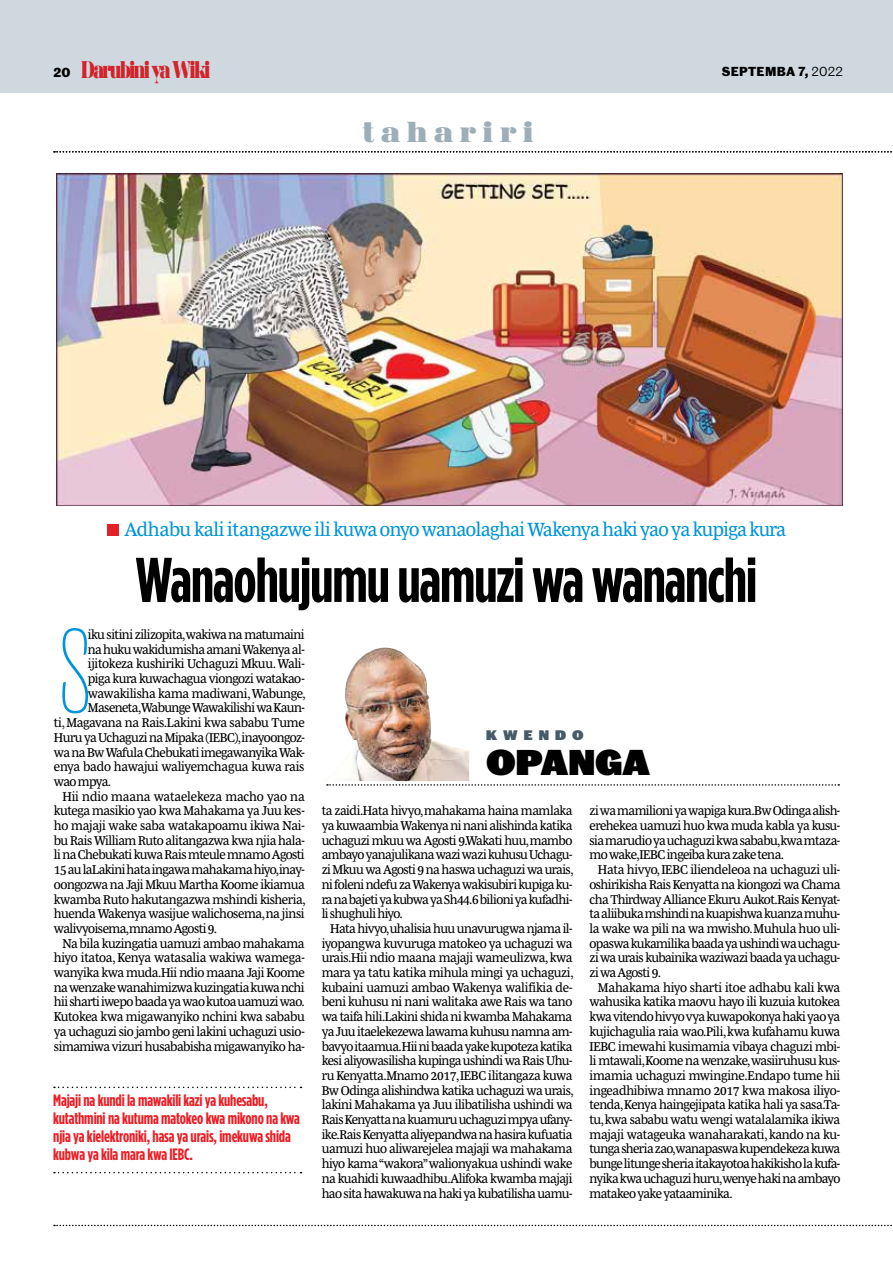
<style>
.page{position:relative;width:893px;height:1263px;background:#fff}
.page>*{position:absolute;margin:0;border:0;box-sizing:border-box;transform-origin:0 0}
.t1{font:300 109.8px "Caslon Doric Condensed";color:#0095da;scale:.95 1}
.t2{font:700 63px "Gotham Condensed";letter-spacing:-.02em;color:#000}
.t3{font:900 33px "Caslon Doric";letter-spacing:-.005em;color:#000}
.t4{font:900 30px "AW Conqueror Pro Didot S";letter-spacing:.2em;color:#9eaeb7}
.t5{font:900 25.05px "AW Conqueror Pro Didot";letter-spacing:-.11em;color:#d2232a;scale:.67 1}
.t6{font:19.5px "Mencken Pro Text";letter-spacing:-.03em;color:#0095da}
.t7{font:700 16.5px/18px "Gotham Condensed";letter-spacing:-.01em;color:#ed1d24}
.t8{font:13.05px/14.7px "Mencken Pro Text";letter-spacing:-.04em;color:#000;text-align:justify}
.t9{font:13.05px "Mencken Pro Text";letter-spacing:-.02em;color:#000}
.t10{font:13.05px "Mencken Pro Text";letter-spacing:-.015em;color:#000}
.t11{font:13.05px "Mencken Pro Text";letter-spacing:-.01em;color:#000}
.t12{font:900 12.75px "Caslon Doric";letter-spacing:.475em;color:#465b65}
.t13{font:700 12px "Caslon Doric";letter-spacing:.03em;color:#000}
.s1{font-weight:400}
</style>
<div class="page">
<div style="left:0;top:0;width:893px;height:92px;background:#ced8de"></div>
<svg style="left:54px;top:1225px;width:838px;height:1px"></svg>
<svg style="left:327px;top:784px;width:512px;height:2px"></svg>
<div style="left:107px;top:524px;width:12px;height:12px;background:#e31f27"></div>
<svg style="left:54px;top:1086px;width:248px;height:2px"></svg>
<svg style="left:54px;top:1172px;width:248px;height:1px"></svg>
<svg style="left:54px;top:151px;width:838px;height:2px"></svg>
<img style="left:56px;top:173px;width:787px;height:333px">
<img style="left:325px;top:648px;width:144px;height:133px">
<p class="t13" style="left:53px;top:62px;width:19px">20</p>
<h3 class="t5" style="left:81px;top:50px;width:195px">Darubini ya Wiki</h3>
<p class="t13" style="left:722px;top:62px;width:123px">SEPTEMBA 7, <span class="s1">2022</span></p>
<h3 class="t4" style="left:362px;top:108px;width:173px">tahariri</h3>
<h3 class="t6" style="left:124px;top:514px;width:663px">Adhabu kali itangazwe ili kuwa onyo wanaolaghai Wakenya haki yao ya kupiga kura</h3>
<h2 class="t2" style="left:136px;top:543px;width:623px">Wanaohujumu uamuzi wa wananchi</h2>
<h1 class="t1" style="left:59px;top:595px;width:35px">S</h1>
<p class="t8" style="left:88px;top:625px;width:218px">iku sitini zilizopita,wakiwa na matumaini</p>
<p class="t8" style="left:88px;top:640px;width:218px">na huku wakidumisha amani Wakenya al-</p>
<p class="t9" style="left:88px;top:654px;width:218px">ijitokeza kushiriki Uchaguzi Mkuu. Wali-</p>
<p class="t8" style="left:88px;top:670px;width:218px">piga kura kuwachagua viongozi watakao-</p>
<p class="t9" style="left:88px;top:683px;width:220px">wawakilisha kama madiwani, Wabunge,</p>
<p class="t8" style="left:88px;top:699px;width:218px">Maseneta,Wabunge Wawakilishi wa Kaun-</p>
<p class="t9" style="left:54px;top:712px;width:252px">ti, Magavana na Rais.Lakini kwa sababu Tume</p>
<p class="t8" style="left:54px;top:728px;width:252px">Huru ya Uchaguzi na Mipaka (IEBC),inayoongoz-</p>
<p class="t8" style="left:54px;top:743px;width:252px">wa na Bw Wafula Chebukati imegawanyika Wak-</p>
<p class="t10" style="left:54px;top:756px;width:252px">enya bado hawajui waliyemchagua kuwa rais</p>
<p class="t8" style="left:54px;top:772px;width:59px">wao mpya.</p>
<p class="t11" style="left:62px;top:786px;width:244px">Hii ndio maana wataelekeza macho yao na</p>
<p class="t8" style="left:54px;top:802px;width:252px">kutega masikio yao kwa Mahakama ya Juu kes-</p>
<p class="t9" style="left:54px;top:815px;width:252px">ho majaji wake saba watakapoamu ikiwa Nai-</p>
<p class="t8" style="left:54px;top:831px;width:252px">bu Rais William Ruto alitangazwa kwa njia hala-</p>
<p class="t8" style="left:54px;top:846px;width:252px">li na Chebukati kuwa Rais mteule mnamo Agosti</p>
<p class="t8" style="left:54px;top:861px;width:252px">15 au laLakini hata ingawa mahakama hiyo,inay-</p>
<p class="t8" style="left:54px;top:875px;width:252px">oongozwa na Jaji Mkuu Martha Koome ikiamua</p>
<p class="t8" style="left:54px;top:890px;width:254px">kwamba Ruto hakutangazwa mshindi kisheria,</p>
<p class="t8" style="left:54px;top:905px;width:252px">huenda Wakenya wasijue walichosema,na jinsi</p>
<p class="t8" style="left:54px;top:919px;width:165px">walivyoisema,mnamo Agosti 9.</p>
<p class="t8" style="left:62px;top:934px;width:244px">Na bila kuzingatia uamuzi ambao mahakama</p>
<p class="t8" style="left:54px;top:949px;width:252px">hiyo itatoa, Kenya watasalia wakiwa wamega-</p>
<p class="t8" style="left:54px;top:964px;width:252px">wanyika kwa muda.Hii ndio maana Jaji Koome</p>
<p class="t8" style="left:54px;top:978px;width:252px">na wenzake wanahimizwa kuzingatia kuwa nchi</p>
<p class="t8" style="left:54px;top:993px;width:252px">hii sharti iwepo baada ya wao kutoa uamuzi wao.</p>
<p class="t9" style="left:54px;top:1006px;width:252px">Kutokea kwa migawanyiko nchini kwa sababu</p>
<p class="t8" style="left:54px;top:1022px;width:252px">ya uchaguzi sio jambo geni lakini uchaguzi usio-</p>
<p class="t8" style="left:54px;top:1037px;width:252px">simamiwa vizuri husababisha migawanyiko ha-</p>
<p class="t7" style="left:53px;top:1091px;width:248px">Majaji na kundi la mawakili kazi ya kuhesabu, kutathmini na kutuma matokeo kwa mikono na kwa njia ya kielektroniki, hasa ya urais, imekuwa shida kubwa ya kila mara kwa IEBC.</p>
<p class="t12" style="left:486px;top:725px;width:99px">KWENDO</p>
<h3 class="t3" style="left:486px;top:736px;width:166px">OPANGA</h3>
<p class="t8" style="left:322px;top:802px;width:254px">ta zaidi.Hata hivyo,mahakama haina mamlaka ya kuwaambia Wakenya ni nani alishinda katika uchaguzi mkuu wa Agosti 9.Wakati huu,mambo ambayo yanajulikana wazi wazi kuhusu Uchagu&shy;zi Mkuu wa Agosti 9 na haswa uchaguzi wa urais, ni foleni ndefu za Wakenya wakisubiri kupiga ku&shy;ra na bajeti ya kubwa ya Sh44.6 bilioni ya kufadhi&shy;li shughuli hiyo.</p>
<p class="t8" style="left:322px;top:919px;width:254px;text-align:center">Hata hivyo,uhalisia huu unavurugwa njama il&shy;iyopangwa kuvuruga matokeo ya uchaguzi wa urais.Hii ndio maana majaji wameulizwa, kwa mara ya tatu katika mihula mingi ya uchaguzi, kubaini uamuzi ambao Wakenya walifikia de&shy;beni kuhusu ni nani walitaka awe Rais wa tano wa taifa hili.Lakini shida ni kwamba Mahakama ya Juu itaelekezewa lawama kuhusu namna am&shy;bavyo itaamua.Hii ni baada yake kupoteza katika kesi aliyowasilisha kupinga ushindi wa Rais Uhu&shy;ru Kenyatta.Mnamo 2017,IEBC ilitangaza kuwa Bw Odinga alishindwa katika uchaguzi wa urais, lakini Mahakama ya Juu ilibatilisha ushindi wa Rais Kenyatta na kuamuru uchaguzi mpya ufany&shy;ike.Rais Kenyatta aliyepandwa na hasira kufuatia uamuzi huo aliwarejelea majaji wa mahakama hiyo kama “wakora”walionyakua ushindi wake na kuahidi kuwaadhibu.Alifoka kwamba majaji hao sita hawakuwa na haki ya kubatilisha uamu-</p>
<p class="t8" style="left:589px;top:802px;width:252px">zi wa mamilioni ya wapiga kura.Bw Odinga alish&shy;erehekea uamuzi huo kwa muda kabla ya kusu&shy;sia marudio ya uchaguzi kwa sababu,kwa mtaza&shy;mo wake,IEBC ingeiba kura zake tena.</p>
<p class="t8" style="left:589px;top:861px;width:252px;text-indent:9px">Hata hivyo, IEBC iliendeleoa na uchaguzi uli&shy;oshirikisha Rais Kenyatta na kiongozi wa Chama cha Thirdway Alliance Ekuru Aukot.Rais Kenyat&shy;ta aliibuka mshindi na kuapishwa kuanza muhu&shy;la wake wa pili na wa mwisho. Muhula huo uli&shy;opaswa kukamilika baada ya ushindi wa uchagu&shy;zi wa urais kubainika waziwazi baada ya uchagu&shy;zi wa Agosti 9.</p>
<p class="t8" style="left:589px;top:978px;width:252px;text-indent:9px">Mahakama hiyo sharti itoe adhabu kali kwa wahusika katika maovu hayo ili kuzuia kutokea kwa vitendo hivyo vya kuwapokonya haki yao ya kujichagulia raia wao.Pili, kwa kufahamu kuwa IEBC imewahi kusimamia vibaya chaguzi mbi&shy;li mtawali,Koome na wenzake,wasiiruhusu kus&shy;imamia uchaguzi mwingine.Endapo tume hii ingeadhibiwa mnamo 2017 kwa makosa iliyo&shy;tenda,Kenya haingejipata katika hali ya sasa.Ta&shy;tu, kwa sababu watu wengi watalalamika ikiwa majaji watageuka wanaharakati, kando na ku&shy;tunga sheria zao,wanapaswa kupendekeza kuwa bunge litunge sheria itakayotoa hakikisho la kufa&shy;nyika kwa uchaguzi huru,wenye haki na ambayo matakeo yake yataaminika.</p>
</div>
